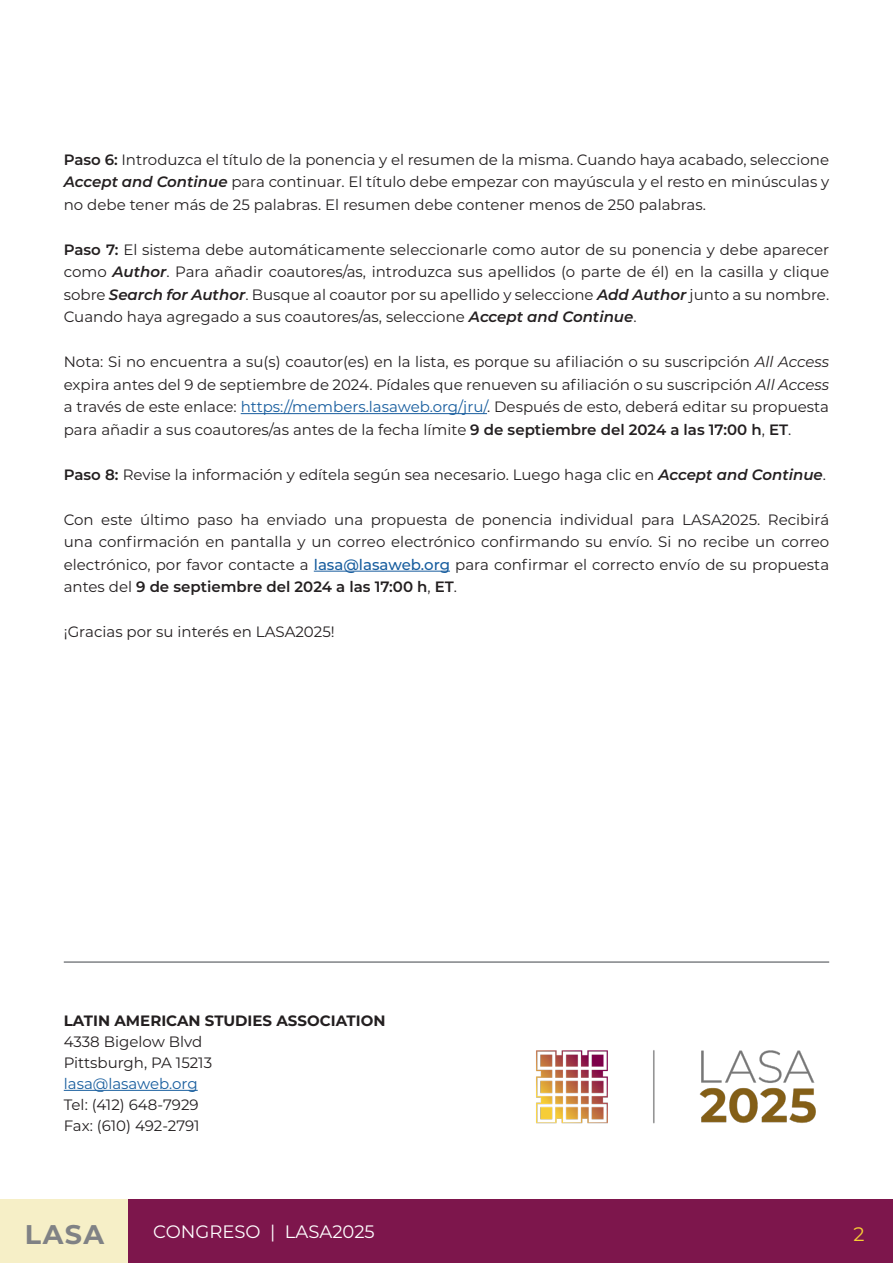
<style>
.page{position:relative;width:893px;height:1263px;background:#fff}
.page>*{position:absolute;margin:0;border:0;box-sizing:border-box;transform-origin:0 0}
.t1{font:700 27px "Montserrat";color:#808285}
.t2{font:19.5px "Montserrat";color:#f8ce34}
.t3{font:18px "Montserrat";color:#fff}
.Cuerpo_de_texto{font:15px/22.5px "Montserrat";color:#231f20;text-align:justify}
.Cuerpo_de_texto_resaltado{font:700 15px "Montserrat";color:#231f20}
.Cuerpo_de_texto-2{font:15px "Montserrat";color:#175d9e}
.s1{font-weight:600}
.s2{font-weight:600;font-style:italic}
.s3{font-style:italic}
.s4{color:#175d9e}
.s5{font-weight:500;color:#175d9e}
</style>
<div class="page">
<div style="left:0;top:1199px;width:129px;height:64px;background:#f6efc7"></div>
<div style="left:129px;top:1199px;width:764px;height:64px;background:#7d164c"></div>
<hr style="left:241px;top:413px;width:246px;height:1px;background:#175d9e">
<hr style="left:314px;top:571px;width:136px;height:1px;background:#175d9e">
<hr style="left:64px;top:1090px;width:134px;height:1px;background:#175d9e">
<hr style="left:64px;top:961px;width:765px;height:2px;background:#808285">
<img style="left:536px;top:1050px;width:280px;height:74px">
<p class="Cuerpo_de_texto" style="left:64px;top:147px;width:767px"><span class="s1">Paso 6:</span> Introduzca el título de la ponencia y el resumen de la misma. Cuando haya acabado, seleccione <span class="s2">Accept and Continue</span> para continuar. El título debe empezar con mayúscula y el resto en minúsculas y no debe tener más de 25 palabras. El resumen debe contener menos de 250 palabras.</p>
<p class="Cuerpo_de_texto" style="left:64px;top:237px;width:767px"><span class="s1">Paso 7:</span> El sistema debe automáticamente seleccionarle como autor de su ponencia y debe aparecer como <span class="s2">Author</span>. Para añadir coautores/as, introduzca sus apellidos (o parte de él) en la casilla y clique sobre <span class="s2">Search for Author</span>. Busque al coautor por su apellido y seleccione <span class="s2">Add Author</span> junto a su nombre.<br>Cuando haya agregado a sus coautores/as, seleccione <span class="s2">Accept and Continue</span>.</p>
<p class="Cuerpo_de_texto" style="left:64px;top:350px;width:767px">Nota: Si no encuentra a su(s) coautor(es) en la lista, es porque su afiliación o su suscripción <span class="s3">All Access </span>expira antes del 9 de septiembre de 2024. Pídales que renueven su afiliación o su suscripción <span class="s3">All Access </span>a través de este enlace: <span class="s4">https://members.lasaweb.org/jru/</span>. Después de esto, deberá editar su propuesta para añadir a sus coautores/as antes de la fecha límite <span class="s1">9 de septiembre del 2024 a las 17:00 h</span>, <span class="s1">ET</span>.</p>
<p class="Cuerpo_de_texto" style="left:64px;top:462px;width:764px"><span class="s1">Paso 8:</span> Revise la información y edítela según sea necesario. Luego haga clic en <span class="s2">Accept and Continue</span>.</p>
<p class="Cuerpo_de_texto" style="left:64px;top:507px;width:767px">Con este último paso ha enviado una propuesta de ponencia individual para LASA2025. Recibirá una confirmación en pantalla y un correo electrónico confirmando su envío. Si no recibe un correo electrónico, por favor contacte a <span class="s5">lasa@lasaweb.org</span> para confirmar el correcto envío de su propuesta antes del <span class="s1">9 de septiembre del 2024 a las 17:00 h</span>, <span class="s1">ET</span>.</p>
<p class="Cuerpo_de_texto" style="left:64px;top:620px;width:272px">¡Gracias por su interés en LASA2025!</p>
<p class="Cuerpo_de_texto_resaltado" style="left:64px;top:1010px;width:323px">LATIN AMERICAN STUDIES ASSOCIATION</p>
<p class="Cuerpo_de_texto" style="left:64px;top:1030px;width:140px">4338 Bigelow Blvd</p>
<p class="Cuerpo_de_texto" style="left:64px;top:1051px;width:150px">Pittsburgh, PA 15213</p>
<p class="Cuerpo_de_texto-2" style="left:64px;top:1073px;width:135px">lasa@lasaweb.org</p>
<p class="Cuerpo_de_texto" style="left:64px;top:1093px;width:136px">Tel: (412) 648-7929</p>
<p class="Cuerpo_de_texto" style="left:64px;top:1114px;width:137px">Fax: (610) 492-2791</p>
<h1 class="t1" style="left:25px;top:1215px;width:81px">LASA</h1>
<p class="t3" style="left:153px;top:1219px;width:223px">CONGRESO | LASA2025</p>
<h2 class="t2" style="left:853px;top:1220px;width:13px">2</h2>
</div>
